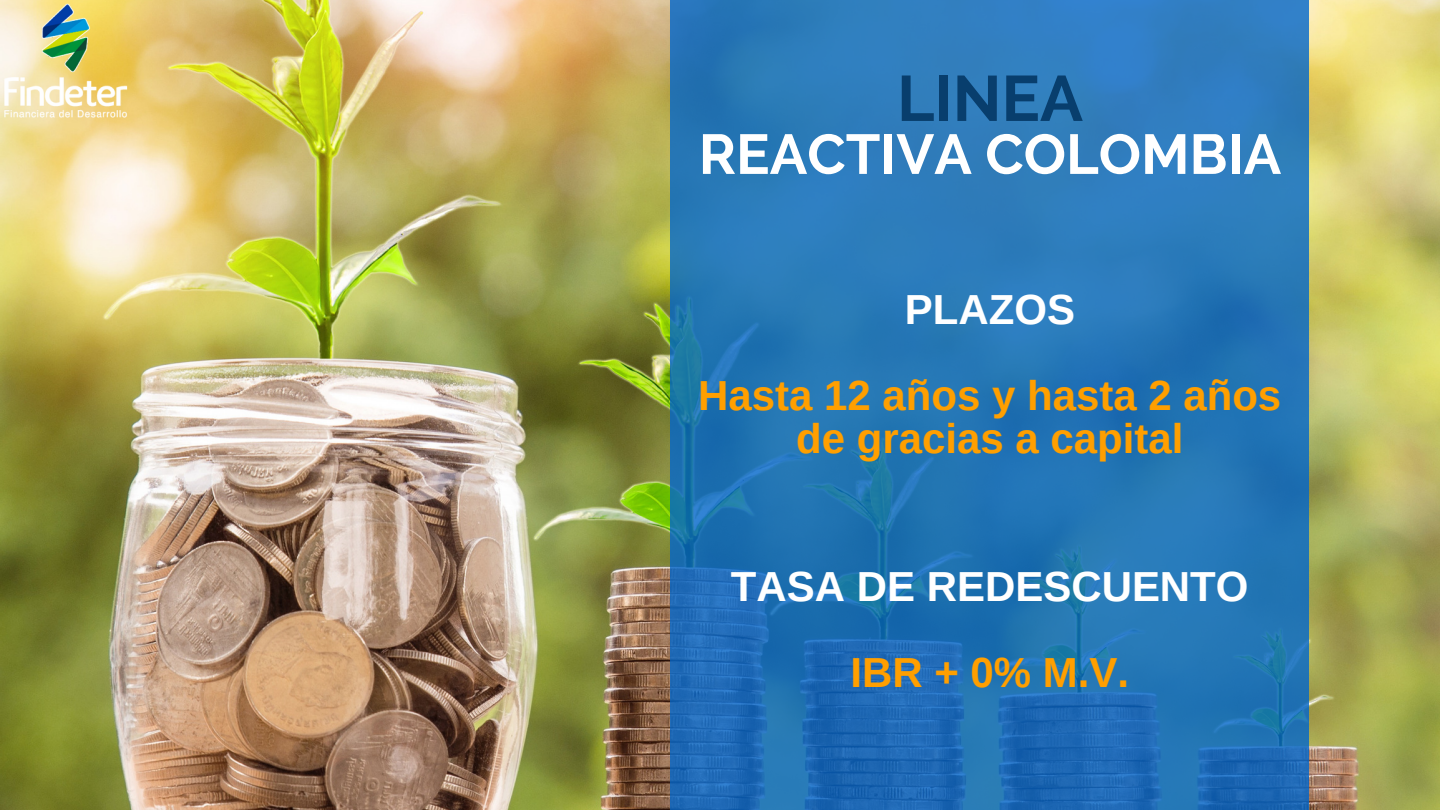
<style>
.page{position:relative;width:1440px;height:810px;background:#fff}
.page>*{position:absolute;margin:0;border:0;box-sizing:border-box;transform-origin:0 0}
.t1{font:700 64px "Raleway";color:#083e6d}
.t2{font:700 56px "Raleway";color:#fff}
.t3{font:700 42px/42.8px "Arimo";color:#ff9f00;text-align:center}
.t4{font:700 42px "Arimo";color:#fff}
</style>
<div class="page">
<img style="left:0;top:0;width:1440px;height:810px">
<svg style="left:671px;top:0;width:638px;height:810px;background:#2575b7"></svg>
<img style="left:0;top:0;width:130px;height:121px">
<h1 class="t1" style="left:897px;top:61px;width:187px">LINEA</h1>
<h2 class="t2" style="left:699px;top:121px;width:584px">REACTIVA COLOMBIA</h2>
<p class="t4" style="left:905px;top:286px;width:172px">PLAZOS</p>
<p class="t3" style="left:698px;top:374px;width:585px">Hasta 12 años y hasta 2 años de gracias a capital</p>
<p class="t4" style="left:731px;top:563px;width:519px">TASA DE REDESCUENTO</p>
<p class="t3" style="left:851px;top:651px;width:280px">IBR + 0% M.V.</p>
</div>
